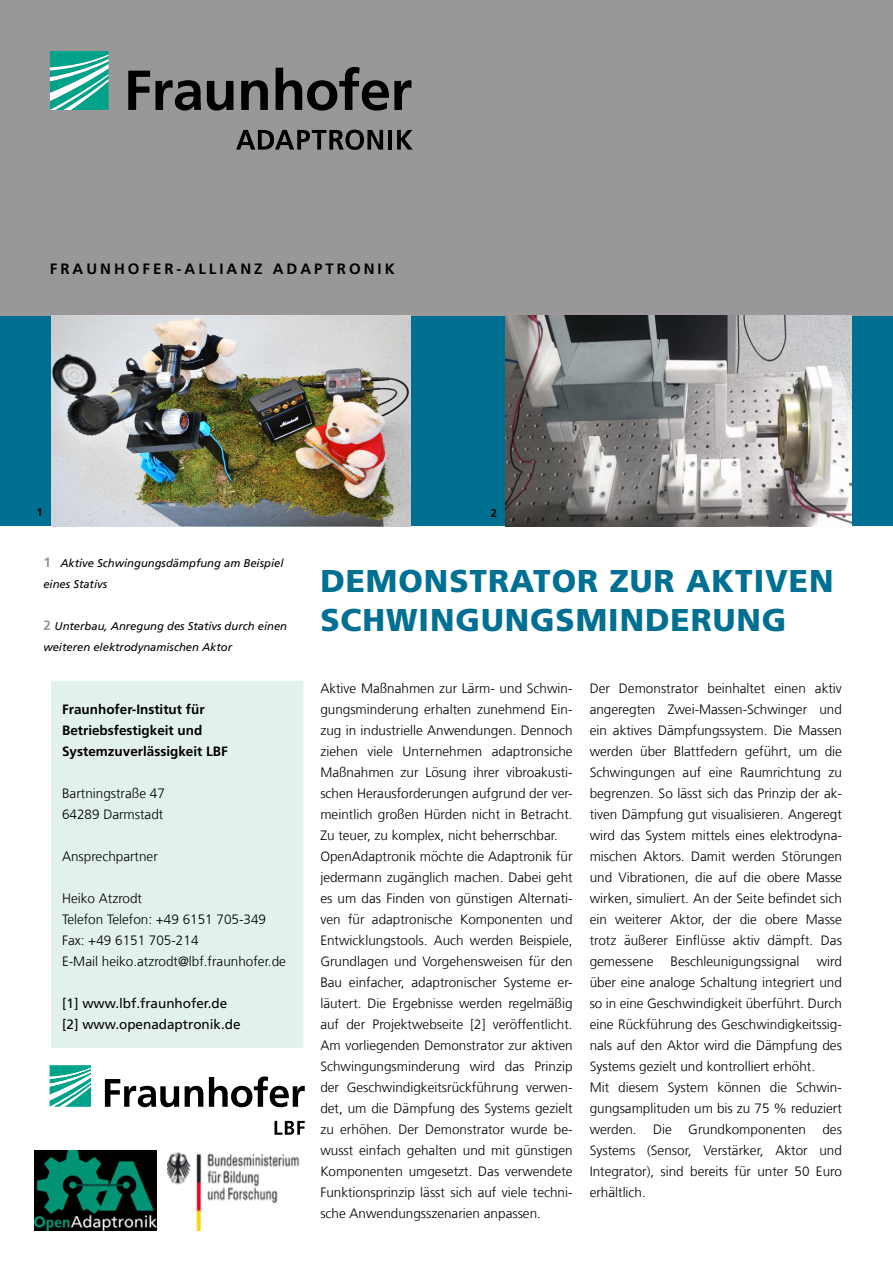
<style>
.page{position:relative;width:893px;height:1263px;background:#fff}
.page>*{position:absolute;margin:0;border:0;box-sizing:border-box;transform-origin:0 0}
.t1{font:900 31.5px/39px "Frutiger LT Com";letter-spacing:.03em;color:#007092}
.t2{font:700 15px "Frutiger LT Com";letter-spacing:.2em;color:#000}
.t3{font:300 13.5px/21px "Frutiger LT Com";color:#000}
.t4{font:700 13.5px/21px "Frutiger LT Com";color:#000}
.t5{font:13.5px/21px "Frutiger LT Com";color:#000}
.t6{font:italic 11.25px/21px "Frutiger LT Com";color:#000}
.t7{font:700 11.25px "Frutiger LT Com";color:#000}
.s1{font-weight:700;font-style:normal;font-size:13.5px;color:#939598}
.s2{font-weight:700;font-style:normal;font-size:13.5px;color:#999797}
</style>
<div class="page">
<div style="left:0;top:315px;width:893px;height:211px;background:#007092"></div>
<div style="left:0;top:0;width:893px;height:315px;background:#999797"></div>
<div style="left:51px;top:681px;width:252px;height:367px;background:#e2f1ee"></div>
<svg style="left:50px;top:51px;width:59px;height:59px;background:#4abba9"></svg>
<svg style="left:128px;top:67px;width:283px;height:44px"></svg>
<svg style="left:236px;top:130px;width:147px;height:20px"></svg>
<hr style="left:388px;top:130px;width:4px;height:20px;background:#000">
<svg style="left:397px;top:130px;width:16px;height:20px"></svg>
<svg style="left:50px;top:1065px;width:41px;height:42px"></svg>
<svg style="left:105px;top:1076px;width:200px;height:31px"></svg>
<svg style="left:275px;top:1121px;width:30px;height:14px"></svg>
<img style="left:34px;top:1151px;width:122px;height:80px">
<img style="left:168px;top:1153px;width:132px;height:77px">
<img style="left:51px;top:315px;width:359px;height:211px">
<img style="left:505px;top:315px;width:347px;height:211px">
<p class="t2" style="left:50px;top:260px;width:346px">Fraunhof er-Allianz Adaptronik</p>
<p class="t7" style="left:37px;top:506px;width:8px">1</p>
<p class="t7" style="left:491px;top:506px;width:8px">2</p>
<p class="t6" style="left:43px;top:553px;width:242px"><span class="s1">1</span> Aktive Schwingungsdämpfung am Beispiel eines Stativs</p>
<p class="t6" style="left:43px;top:616px;width:245px"><span class="s2">2</span> Unterbau, Anregung des Stativs durch einen weiteren elektrodynamischen Aktor</p>
<p class="t4" style="left:62px;top:699px;width:167px">Fraunhofer-Institut für<br>Betriebsfestigkeit und<br>Systemzuverlässigkeit LBF</p>
<p class="t3" style="left:62px;top:783px;width:104px">Bartningstraße 47<br>64289 Darmstadt</p>
<p class="t3" style="left:62px;top:846px;width:97px">Ansprechpartner</p>
<p class="t3" style="left:62px;top:888px;width:225px">Heiko Atzrodt<br>Telefon Telefon: +49 6151 705-349<br>Fax: +49 6151 705-214<br>E-Mail heiko.atzrodt@lbf.fraunhofer.de</p>
<p class="t5" style="left:62px;top:993px;width:180px">[1] www.lbf.fraunhofer.de [2] www.openadaptronik.de</p>
<h1 class="t1" style="left:320px;top:561px;width:515px">DEMONSTRATOR ZUR AKTIVEN<br>SCHWINGUNGSMINDERUNG</h1>
<p class="t3" style="left:320px;top:678px;width:254px">Aktive Maßnahmen zur Lärm- und Schwin&shy;gungsminderung erhalten zunehmend Ein&shy;zug in industrielle Anwendungen. Dennoch ziehen viele Unternehmen adaptronsiche Maßnahmen zur Lösung ihrer vibroakusti&shy;schen Herausforderungen aufgrund der ver&shy;meintlich großen Hürden nicht in Betracht.<br>Zu teuer, zu komplex, nicht beherrschbar.<br>OpenAdaptronik möchte die Adaptronik für jedermann zugänglich machen. Dabei geht es um das Finden von günstigen Alternati&shy;ven für adaptronische Komponenten und Entwicklungstools. Auch werden Beispiele, Grundlagen und Vorgehensweisen für den Bau einfacher, adaptronischer Systeme er&shy;läutert. Die Ergebnisse werden regelmäßig auf der Projektwebseite [2] veröffentlicht.<br>Am vorliegenden Demonstrator zur aktiven Schwingungsminderung wird das Prinzip der Geschwindigkeitsrückführung verwen&shy;det, um die Dämpfung des Systems gezielt zu erhöhen. Der Demonstrator wurde be&shy;wusst einfach gehalten und mit günstigen Komponenten umgesetzt. Das verwendete Funktionsprinzip lässt sich auf viele techni&shy;sche Anwendungsszenarien anpassen.</p>
<p class="t3" style="left:590px;top:678px;width:254px;text-align:justify">Der Demonstrator beinhaltet einen aktiv angeregten Zwei-Massen-Schwinger und ein aktives Dämpfungssystem. Die Massen werden über Blattfedern geführt, um die Schwingungen auf eine Raumrichtung zu begrenzen. So lässt sich das Prinzip der ak&shy;tiven Dämpfung gut visualisieren. Angeregt wird das System mittels eines elektrodyna&shy;mischen Aktors. Damit werden Störungen und Vibrationen, die auf die obere Masse wirken, simuliert. An der Seite befindet sich ein weiterer Aktor, der die obere Masse trotz äußerer Einflüsse aktiv dämpft. Das gemessene</p>
<p class="t3" style="left:590px;top:951px;width:254px;text-indent:227px">wird über eine analoge Schaltung integriert und so in eine Geschwindigkeit überführt. Durch eine Rückführung des Geschwindigkeitssig&shy;nals auf den Aktor wird die Dämpfung des Systems gezielt und kontrolliert erhöht.<br>Mit diesem System können die Schwin&shy;gungsamplituden um bis zu 75 % reduziert werden. Die Grundkomponenten des Systems (Sensor, Verstärker, Aktor und Integrator), sind bereits für unter 50 Euro erhältlich.</p>
<p class="t3" style="left:670px;top:951px;width:131px">Beschleunigungssignal</p>
</div>
